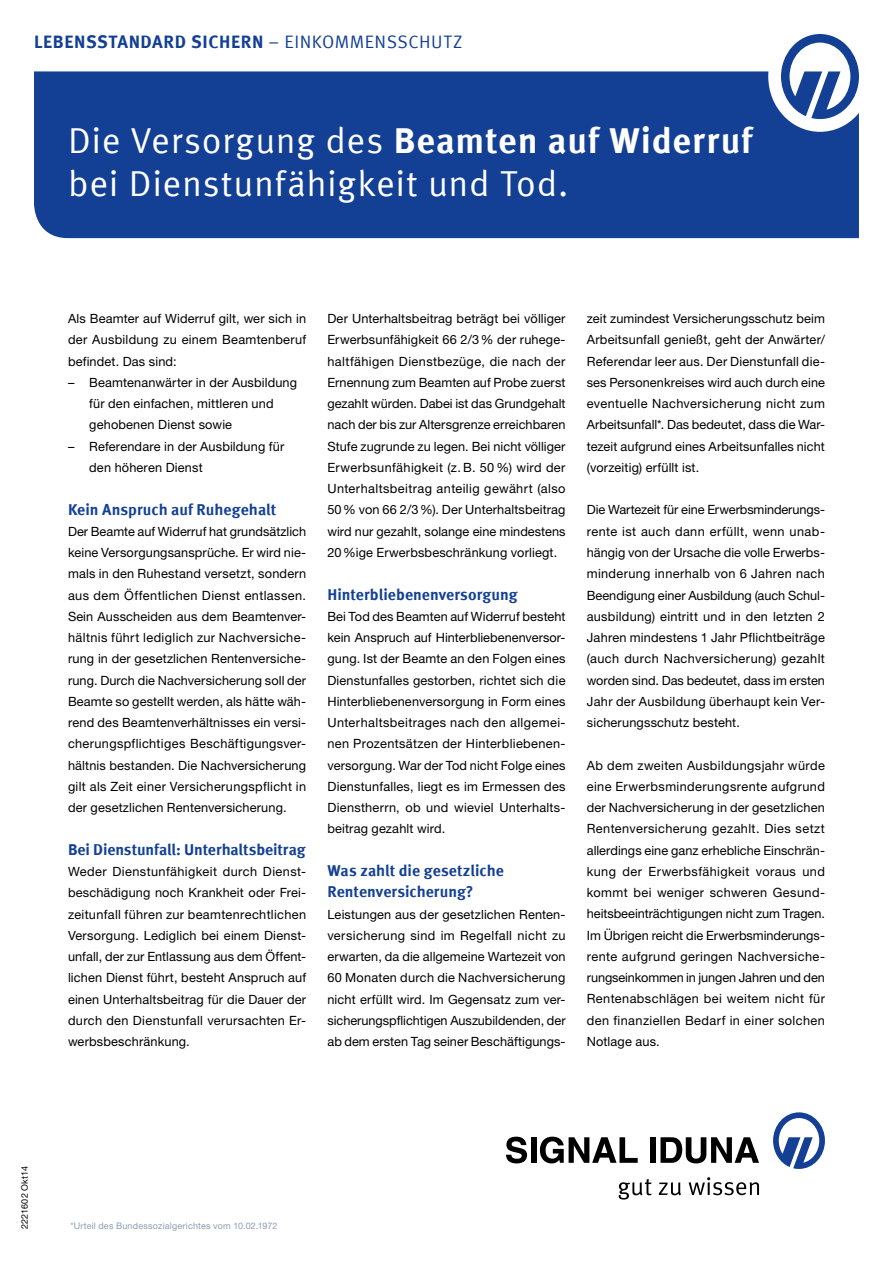
<style>
.page{position:relative;width:893px;height:1263px;background:#fff}
.page>*{position:absolute;margin:0;border:0;box-sizing:border-box;transform-origin:0 0}
.t1{font:700 36px "Meta Offc Pro";letter-spacing:.025em;color:#fff}
.t2{font:36px "Meta Offc Pro Norm";letter-spacing:.015em;color:#fff}
.t3{font:700 18px "Meta Offc Pro";letter-spacing:.03em;color:#134094}
.t4{font:700 15.75px/21.3px "Meta Offc Pro";color:#134094}
.t5{font:12.75px/21.3px "Helvetica Neue LTW1 G";letter-spacing:.015em;color:#000;text-align:justify}
.t6{font:9px "Helvetica Neue LTW1 G";letter-spacing:.02em;color:#8b9eb1}
.t7{font:9px "Helvetica Neue LTW1 G";letter-spacing:.015em;color:#000}
.s1{font-family:"Meta Offc Pro Norm";font-weight:400}
</style>
<div class="page">
<div style="left:34px;top:71px;width:825px;height:167px;background:#134094"></div>
<svg style="left:506px;top:1137px;width:21px;height:26px"></svg>
<div style="left:531px;top:1137px;width:5px;height:26px;background:#000"></div>
<svg style="left:540px;top:1137px;width:98px;height:26px"></svg>
<div style="left:650px;top:1137px;width:5px;height:26px;background:#000"></div>
<svg style="left:660px;top:1137px;width:99px;height:26px"></svg>
<svg style="left:619px;top:1179px;width:33px;height:20px"></svg>
<svg style="left:659px;top:1182px;width:22px;height:13px"></svg>
<svg style="left:689px;top:1177px;width:70px;height:18px"></svg>
<svg style="left:773px;top:1112px;width:52px;height:57px"></svg>
<div style="left:768px;top:21px;width:104px;height:111px;background:#fff;border-radius:50%"></div>
<svg style="left:781px;top:34px;width:78px;height:85px"></svg>
<div style="left:850px;top:0;width:43px;height:43px;background:#fff"></div>
<h2 class="t3" style="left:34px;top:27px;width:430px">LEBENSSTANDARD SICHERN <span class="s1">– EINKOMMENSSCHUTZ</span></h2>
<h1 class="t1" style="left:68px;top:112px;width:686px"><span class="s1">Die Versorgung des</span> Beamten auf Widerruf</h1>
<h1 class="t2" style="left:68px;top:156px;width:502px">bei Dienstunfähigkeit und Tod.</h1>
<p class="t5" style="left:68px;top:308px;width:240px">Als Beamter auf Widerruf gilt, wer sich in der Ausbildung zu einem Beamtenberuf befindet. Das sind:</p>
<p class="t5" style="left:89px;top:372px;width:209px;text-align:left;text-indent:-21px">– Beamtenanwärter in der Ausbildung für den einfachen, mittleren und gehobenen Dienst sowie</p>
<p class="t5" style="left:89px;top:435px;width:197px;text-indent:-21px">– Referendare in der Ausbildung für den höheren Dienst</p>
<p class="t4" style="left:68px;top:497px;width:210px">Kein Anspruch auf Ruhegehalt</p>
<p class="t5" style="left:68px;top:520px;width:240px">Der Beamte auf Widerruf hat grundsätzlich keine Versorgungsansprüche. Er wird nie&shy;mals in den Ruhestand versetzt, sondern aus dem Öffentlichen Dienst entlassen.<br>Sein Ausscheiden aus dem Beamtenver&shy;hältnis führt lediglich zur Nachversiche&shy;rung in der gesetzlichen Rentenversiche&shy;rung. Durch die Nachversicherung soll der Beamte so gestellt werden, als hätte wäh&shy;rend des Beamtenverhältnisses ein versi&shy;cherungspflichtiges Beschäftigungsver&shy;hältnis bestanden. Die Nachversicherung gilt als Zeit einer Versicherungspflicht in der gesetzlichen Rentenversicherung.</p>
<p class="t4" style="left:68px;top:838px;width:239px">Bei Dienstunfall: Unterhaltsbeitrag</p>
<p class="t5" style="left:68px;top:861px;width:240px">Weder Dienstunfähigkeit durch Dienst&shy;beschädigung noch Krankheit oder Frei&shy;zeitunfall führen zur beamtenrechtlichen Versorgung. Lediglich bei einem Dienst&shy;unfall, der zur Entlassung aus dem Öffent&shy;lichen Dienst führt, besteht Anspruch auf einen Unterhaltsbeitrag für die Dauer der durch den Dienstunfall verursachten Er&shy;werbsbeschränkung.</p>
<p class="t5" style="left:327px;top:308px;width:240px">Der Unterhaltsbeitrag beträgt bei völliger Erwerbsunfähigkeit 66 2/3% der ruhege&shy;haltfähigen Dienstbezüge, die nach der Ernennung zum Beamten auf Probe zuerst gezahlt würden. Dabei ist das Grundgehalt nach der bis zur Altersgrenze erreichbaren Stufe zugrunde zu legen. Bei nicht völliger Erwerbsunfähigkeit (z.B. 50%) wird der Unterhaltsbeitrag anteilig gewährt (also 50% von 66 2/3%). Der Unterhaltsbeitrag wird nur gezahlt, solange eine mindestens 20%ige Erwerbsbeschränkung vorliegt.</p>
<p class="t4" style="left:327px;top:582px;width:192px">Hinterbliebenenversorgung</p>
<p class="t5" style="left:327px;top:606px;width:240px">Bei Tod des Beamten auf Widerruf besteht kein Anspruch auf Hinterbliebenenversor&shy;gung. Ist der Beamte an den Folgen eines Dienstunfalles gestorben, richtet sich die Hinterbliebenenversorgung in Form eines Unterhaltsbeitrages nach den allgemei&shy;nen Prozentsätzen der Hinterbliebenen&shy;versorgung. War der Tod nicht Folge eines Dienstunfalles, liegt es im Ermessen des Dienstherrn, ob und wieviel Unterhalts&shy;beitrag gezahlt wird.</p>
<p class="t4" style="left:327px;top:859px;width:178px">Was zahlt die gesetzliche<br>Rentenversicherung?</p>
<p class="t5" style="left:327px;top:903px;width:240px">Leistungen aus der gesetzlichen Renten&shy;versicherung sind im Regelfall nicht zu erwarten, da die allgemeine Wartezeit von 60 Monaten durch die Nachversicherung nicht erfüllt wird. Im Gegensatz zum ver&shy;sicherungspflichtigen Auszubildenden, der ab dem ersten Tag seiner Beschäftigungs-</p>
<p class="t5" style="left:587px;top:308px;width:240px">zeit zumindest Versicherungsschutz beim Arbeitsunfall genießt, geht der Anwärter/ Referendar leer aus. Der Dienstunfall die&shy;ses Personenkreises wird auch durch eine eventuelle Nachversicherung nicht zum Arbeitsunfall*. Das bedeutet, dass die War&shy;tezeit aufgrund eines Arbeitsunfalles nicht (vorzeitig) erfüllt ist.</p>
<p class="t5" style="left:587px;top:499px;width:240px">Die Wartezeit für eine Erwerbsminderungs&shy;rente ist auch dann erfüllt, wenn unab&shy;hängig von der Ursache die volle Erwerbs&shy;minderung innerhalb von 6 Jahren nach Beendigung einer Ausbildung (auch Schul&shy;ausbildung) eintritt und in den letzten 2<br>Jahren mindestens 1 Jahr Pflichtbeiträge (auch durch Nachversicherung) gezahlt worden sind. Das bedeutet, dass im ersten Jahr der Ausbildung überhaupt kein Ver&shy;sicherungsschutz besteht.</p>
<p class="t5" style="left:587px;top:754px;width:240px">Ab dem zweiten Ausbildungsjahr würde eine Erwerbsminderungsrente aufgrund der Nachversicherung in der gesetzlichen Rentenversicherung gezahlt. Dies setzt allerdings eine ganz erhebliche Einschrän&shy;kung der Erwerbsfähigkeit voraus und kommt bei weniger schweren Gesund&shy;heitsbeeinträchtigungen nicht zum Tragen.<br>Im Übrigen reicht die Erwerbsminderungs&shy;rente aufgrund geringen Nachversiche&shy;rungseinkommen in jungen Jahren und den Rentenabschlägen bei weitem nicht für den finanziellen Bedarf in einer solchen Notlage aus.</p>
<p class="t7" style="left:19px;top:1229px;width:64px;rotate:-90deg">2221602 Okt14</p>
<p class="t6" style="left:70px;top:1220px;width:209px">*Urteil des Bundessozialgerichtes vom 10.02.1972</p>
</div>
